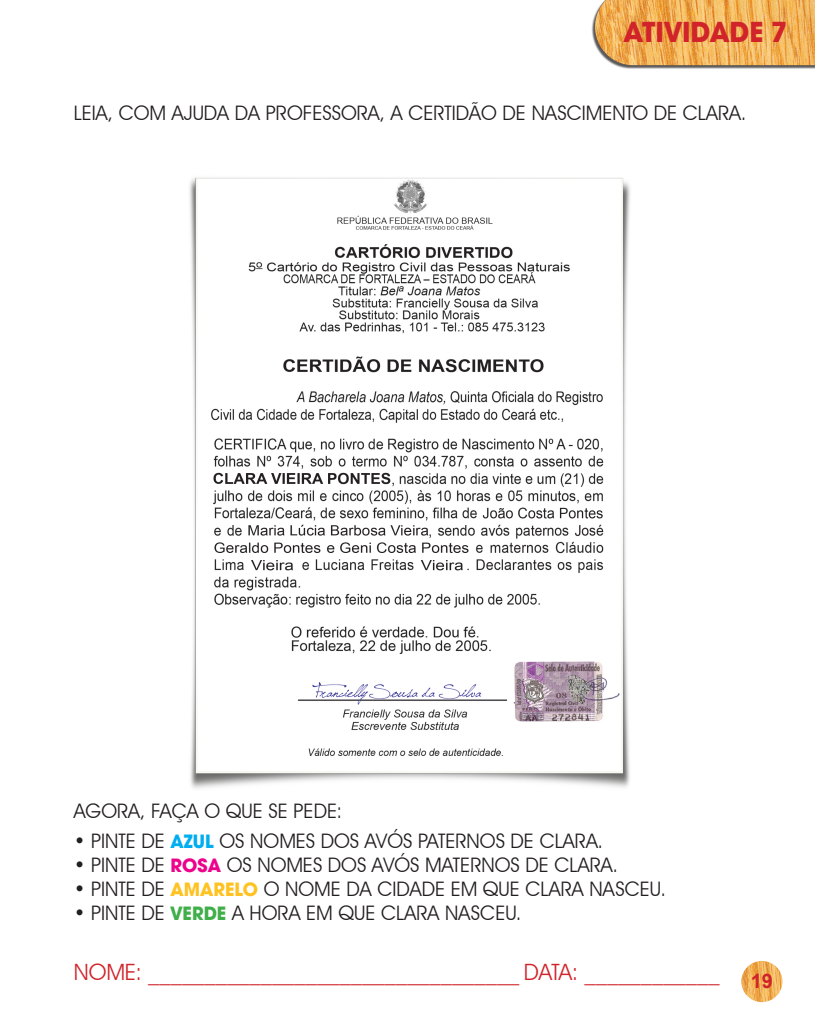
<style>
.page{position:relative;width:815px;height:1028px;background:#fff}
.page>*{position:absolute;margin:0;border:0;box-sizing:border-box;transform-origin:0 0}
.PARAGRAFO{font:700 30px "Avant Garde Md ITC";color:#d1232a}
.t1{font:22.5px "Avant Garde IT Cby BT";color:#d1232a}
.PARAGRAFO-2{font:20px "Avant Garde IT Cby BT";color:#231f20}
.t2{font:700 20px "Arial";color:#d1232a}
.s1{font-family:"Avant Garde Md ITC";font-weight:700;color:#00aeef}
.s2{font-family:"Avant Garde Md ITC";font-weight:700;color:#ed028c}
.s3{font-family:"Avant Garde Md ITC";font-weight:700;color:#fec221}
.s4{font-family:"Avant Garde Md ITC";font-weight:700;color:#40ae49}
</style>
<div class="page">
<img style="left:591px;top:0;width:224px;height:69px">
<img style="left:189px;top:177px;width:441px;height:612px">
<img style="left:741px;top:960px;width:41px;height:42px;border-radius:21px">
<p class="PARAGRAFO" style="left:623px;top:14px;width:166px">ATIVIDADE 7</p>
<p class="PARAGRAFO-2" style="left:74px;top:101px;width:674px">LEIA, COM AJUDA DA PROFESSORA, A CERTIDÃO DE NASCIMENTO DE CLARA.</p>
<p class="PARAGRAFO-2" style="left:74px;top:798px;width:270px">AGORA, FAÇA O QUE SE PEDE:</p>
<p class="PARAGRAFO-2" style="left:74px;top:828px;width:531px">• PINTE DE <span class="s1">AZUL</span> OS NOMES DOS AVÓS PATERNOS DE CLARA.</p>
<p class="PARAGRAFO-2" style="left:74px;top:852px;width:546px">• PINTE DE <span class="s2">ROSA</span> OS NOMES DOS AVÓS MATERNOS DE CLARA.</p>
<p class="PARAGRAFO-2" style="left:74px;top:876px;width:594px">• PINTE DE <span class="s3">AMARELO</span> O NOME DA CIDADE EM QUE CLARA NASCEU.</p>
<p class="PARAGRAFO-2" style="left:74px;top:900px;width:449px">• PINTE DE <span class="s4">VERDE</span> A HORA EM QUE CLARA NASCEU.</p>
<p class="t1" style="left:74px;top:958px;width:647px">NOME: _________________________________ DATA: ____________</p>
<p class="t2" style="left:751px;top:968px;width:24px">19</p>
</div>
